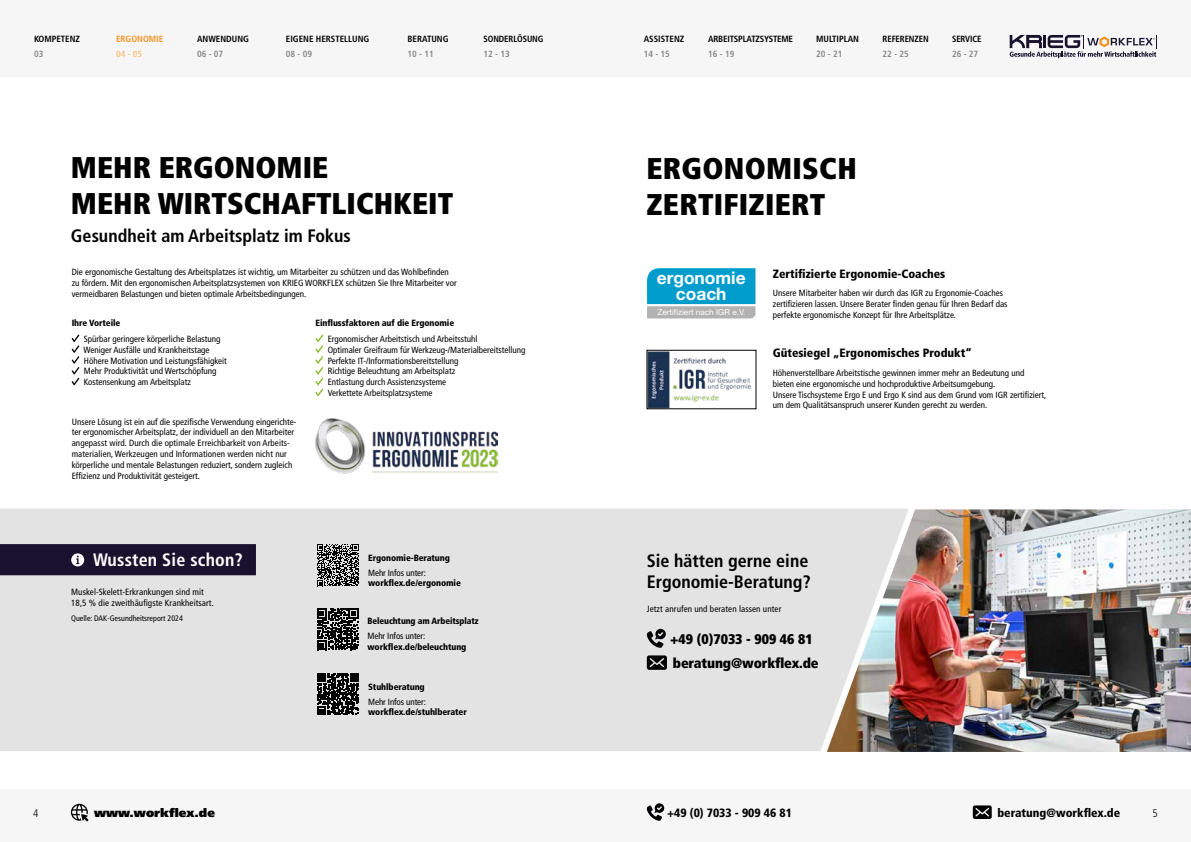
<style>
.page{position:relative;width:1191px;height:842px;background:#fff}
.page>*{position:absolute;margin:0;border:0;box-sizing:border-box;transform-origin:0 0}
.t1{font:900 condensed 30px/36px "Frutiger LT Pro";color:#000}
.t2{font:700 condensed 18px/21.6px "Frutiger LT Pro";color:#000}
.t3{font:700 condensed 18px "Frutiger LT Pro";letter-spacing:.01em;color:#fff}
.t4{font:700 17.4px/16.4px "Helvetica Neue";color:#fff;text-align:center}
.t5{font:900 condensed 14px "Frutiger LT Pro";letter-spacing:-.01em;color:#000}
.t6{font:900 condensed 12px "Frutiger LT Pro";color:#000}
.t7{font:900 12px "Frutiger LT Pro";color:#000}
.t8{font:300 condensed 11px "Frutiger LT Pro";color:#000}
.t9{font:condensed 9px/10.8px "Frutiger LT Pro";color:#000}
.t10{font:900 condensed 9px "Frutiger LT Pro";letter-spacing:-.01em;color:#000}
.t11{font:700 condensed 9px "Frutiger LT Pro";color:#000}
.t12{font:700 condensed 9px "Frutiger LT Pro";color:#878787}
.t13{font:700 condensed 9px "Frutiger LT Pro";letter-spacing:-.02em;color:#000}
.t14{font:700 condensed 9px "Frutiger LT Pro";color:#f39325}
.t15{font:700 condensed 9px "Frutiger LT Pro";color:#fac182}
.t16{font:8.2px "Helvetica Neue";color:#fff}
.t17{font:condensed 8px "Frutiger LT Pro";color:#000}
</style>
<div class="page">
<div style="left:0;top:789px;width:1191px;height:53px;background:#f6f6f6"></div>
<div style="left:0;top:0;width:1191px;height:77px;background:#f6f6f6"></div>
<svg style="left:1009px;top:35px;width:148px;height:23px"></svg>
<svg style="left:71px;top:804px;width:18px;height:17px"></svg>
<img style="left:827px;top:509px;width:364px;height:243px">
<div style="left:0;top:509px;width:908px;height:242px;background:#e3e3e3"></div>
<svg style="left:72px;top:335px;width:7px;height:50px"></svg>
<svg style="left:315px;top:335px;width:8px;height:61px"></svg>
<img style="left:315px;top:418px;width:182px;height:56px">
<svg style="left:317px;top:544px;width:42px;height:42px;background:#606060"></svg>
<svg style="left:317px;top:608px;width:42px;height:42px;background:#3d3d3d"></svg>
<svg style="left:317px;top:673px;width:42px;height:42px;background:#323232"></svg>
<svg style="left:0;top:544px;width:267px;height:31px;background:#251e3a"></svg>
<svg style="left:647px;top:655px;width:20px;height:15px"></svg>
<svg style="left:647px;top:629px;width:19px;height:19px"></svg>
<svg style="left:972px;top:805px;width:19px;height:14px"></svg>
<svg style="left:647px;top:803px;width:17px;height:18px"></svg>
<svg style="left:647px;top:268px;width:109px;height:51px;background:#3ba8c9"></svg>
<img style="left:649px;top:352px;width:102px;height:55px">
<p class="t11" style="left:34px;top:34px;width:47px">KOMPETENZ</p>
<p class="t12" style="left:34px;top:49px;width:11px">03</p>
<p class="t14" style="left:116px;top:33px;width:49px">ERGONOMIE</p>
<p class="t15" style="left:116px;top:48px;width:28px">04 - 05</p>
<p class="t11" style="left:197px;top:33px;width:53px">ANWENDUNG</p>
<p class="t12" style="left:197px;top:48px;width:28px">06 - 07</p>
<p class="t11" style="left:286px;top:33px;width:85px">EIGENE HERSTELLUNG</p>
<p class="t12" style="left:286px;top:48px;width:28px">08 - 09</p>
<p class="t11" style="left:407px;top:33px;width:43px">BERATUNG</p>
<p class="t12" style="left:407px;top:48px;width:28px">10 - 11</p>
<p class="t11" style="left:483px;top:33px;width:61px">SONDERLÖSUNG</p>
<p class="t12" style="left:483px;top:48px;width:28px">12 - 13</p>
<p class="t11" style="left:643px;top:33px;width:42px">ASSISTENZ</p>
<p class="t12" style="left:643px;top:48px;width:28px">14 - 15</p>
<p class="t13" style="left:708px;top:33px;width:86px">ARBEITSPLATZSYSTEME</p>
<p class="t12" style="left:708px;top:48px;width:28px">16 - 19</p>
<p class="t11" style="left:816px;top:33px;width:44px">MULTIPLAN</p>
<p class="t12" style="left:816px;top:48px;width:28px">20 - 21</p>
<p class="t11" style="left:882px;top:33px;width:48px">REFERENZEN</p>
<p class="t12" style="left:882px;top:48px;width:28px">22 - 25</p>
<p class="t11" style="left:952px;top:33px;width:31px">SERVICE</p>
<p class="t12" style="left:952px;top:48px;width:28px">26 - 27</p>
<h1 class="t1" style="left:71px;top:150px;width:384px">MEHR ERGONOMIE<br>MEHR WIRTSCHAFTLICHKEIT</h1>
<h2 class="t2" style="left:71px;top:225px;width:281px">Gesundheit am Arbeitsplatz im Fokus</h2>
<h1 class="t1" style="left:646px;top:150px;width:212px">ERGONOMISCH<br>ZERTIFIZIERT</h1>
<p class="t9" style="left:72px;top:267px;width:386px">Die ergonomische Gestaltung des Arbeitsplatzes ist wichtig, um Mitarbeiter zu schützen und das Wohlbefinden zu fördern. Mit den ergonomischen Arbeitsplatzsystemen von KRIEG WORKFLEX schützen Sie Ihre Mitarbeiter vor vermeidbaren Belastungen und bieten optimale Arbeitsbedingungen.</p>
<p class="t10" style="left:72px;top:317px;width:50px">Ihre Vorteile</p>
<p class="t9" style="left:83px;top:334px;width:145px">Spürbar geringere körperliche Belastung Weniger Ausfälle und Krankheitstage Höhere Motivation und Leistungsfähigkeit Mehr Produktivität und Wertschöpfung Kostensenkung am Arbeitsplatz</p>
<p class="t9" style="left:72px;top:416px;width:226px">Unsere Lösung ist ein auf die spezifische Verwendung eingerichte&shy;ter ergonomischer Arbeitsplatz, der individuell an den Mitarbeiter angepasst wird. Durch die optimale Erreichbarkeit von Arbeits&shy;materialien, Werkzeugen und Informationen werden nicht nur körperliche und mentale Belastungen reduziert, sondern zugleich Effizienz und Produktivität gesteigert.</p>
<p class="t10" style="left:315px;top:317px;width:140px">Einflussfaktoren auf die Ergonomie</p>
<p class="t9" style="left:328px;top:334px;width:199px">Ergonomischer Arbeitstisch und Arbeitsstuhl<br>Optimaler Greifraum für Werkzeug-/Materialbereitstellung Perfekte IT-/Informationsbereitstellung<br>Richtige Beleuchtung am Arbeitsplatz<br>Entlastung durch Assistenzsysteme<br>Verkettete Arbeitsplatzsysteme</p>
<h3 class="t4" style="left:656px;top:269px;width:90px">ergonomie coach</h3>
<p class="t16" style="left:657px;top:308px;width:89px">Zertifiziert nach IGR e.V.</p>
<h3 class="t6" style="left:773px;top:266px;width:174px">Zertifizierte Ergonomie-Coaches</h3>
<p class="t9" style="left:773px;top:288px;width:236px">Unsere Mitarbeiter haben wir durch das IGR zu Ergonomie-Coaches zertifizieren lassen. Unsere Berater finden genau für Ihren Bedarf das perfekte ergonomische Konzept für Ihre Arbeitsplätze.</p>
<h3 class="t6" style="left:772px;top:346px;width:200px">Gütesiegel „Ergonomisches Produkt“</h3>
<p class="t9" style="left:772px;top:368px;width:275px">Höhenverstellbare Arbeitstische gewinnen immer mehr an Bedeutung und bieten eine ergonomische und hochproduktive Arbeitsumgebung.<br>Unsere Tischsysteme Ergo E und Ergo K sind aus dem Grund vom IGR zertifiziert, um dem Qualitätsanspruch unserer Kunden gerecht zu werden.</p>
<h2 class="t3" style="left:93px;top:549px;width:151px">Wussten Sie schon?</h2>
<h2 class="t2" style="left:647px;top:550px;width:166px">Sie hätten gerne eine<br>Ergonomie-Beratung?</h2>
<p class="t9" style="left:647px;top:603px;width:136px">Jetzt anrufen und beraten lassen unter</p>
<p class="t10" style="left:368px;top:552px;width:83px">Ergonomie-Beratung</p>
<p class="t9" style="left:368px;top:567px;width:59px">Mehr Infos unter:</p>
<p class="t10" style="left:368px;top:578px;width:94px">workflex.de/ergonomie</p>
<p class="t10" style="left:367px;top:616px;width:113px">Beleuchtung am Arbeitsplatz</p>
<p class="t9" style="left:367px;top:631px;width:59px">Mehr Infos unter:</p>
<p class="t10" style="left:367px;top:641px;width:100px">workflex.de/beleuchtung</p>
<p class="t10" style="left:368px;top:681px;width:58px">Stuhlberatung</p>
<p class="t9" style="left:368px;top:696px;width:59px">Mehr Infos unter:</p>
<p class="t10" style="left:368px;top:707px;width:100px">workflex.de/stuhlberater</p>
<p class="t9" style="left:71px;top:587px;width:143px">Muskel-Skelett-Erkrankungen sind mit<br>18,5 % die zweithäufigste Krankheitsart.</p>
<p class="t17" style="left:71px;top:614px;width:113px">Quelle: DAK-Gesundheitsreport 2024</p>
<h3 class="t5" style="left:670px;top:631px;width:144px">+49 (0)7033 - 909 46 81</h3>
<h3 class="t5" style="left:673px;top:654px;width:147px">beratung@workflex.de</h3>
<h3 class="t6" style="left:667px;top:805px;width:126px">+49 (0) 7033 - 909 46 81</h3>
<h3 class="t6" style="left:997px;top:805px;width:124px">beratung@workflex.de</h3>
<p class="t8" style="left:33px;top:807px;width:7px">4</p>
<h3 class="t7" style="left:94px;top:805px;width:122px">www.workflex.de</h3>
<p class="t8" style="left:1152px;top:807px;width:7px">5</p>
</div>
